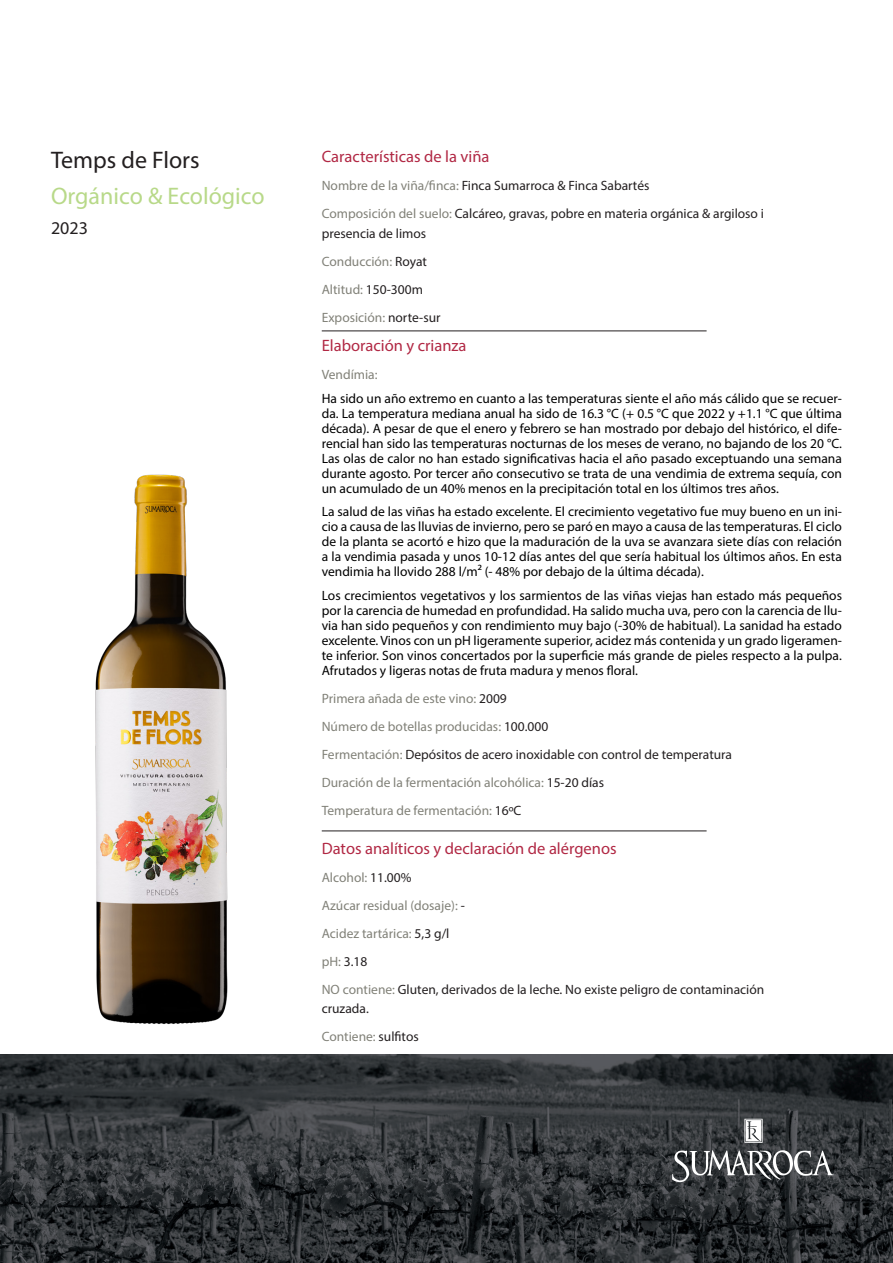
<style>
.page{position:relative;width:893px;height:1263px;background:#fff}
.page>*{position:absolute;margin:0;border:0;box-sizing:border-box;transform-origin:0 0}
.t1{font:24px "Myriad Pro";color:#b8d989}
.t2{font:24px "Myriad Pro";color:#231f20}
.t3{font:18px "Myriad Pro";color:#231f20}
.t4{font:16.5px "Myriad Pro";color:#b12844}
.t5{font:13.5px/15px "Myriad Pro";color:#000;text-align:justify}
.t6{font:13.5px/19.5px "Myriad Pro";color:#231f20}
.t7{font:13.5px "Myriad Pro";color:#818178}
.s1{color:#818178}
.s2{color:#231f20}
</style>
<div class="page">
<img style="left:0;top:1054px;width:893px;height:209px">
<svg style="left:672px;top:1150px;width:162px;height:32px"></svg>
<svg style="left:744px;top:1119px;width:19px;height:24px"></svg>
<hr style="left:322px;top:331px;width:385px;height:1px;background:#231f20">
<hr style="left:322px;top:831px;width:385px;height:1px;background:#231f20">
<img style="left:95px;top:474px;width:133px;height:550px">
<p class="t2" style="left:51px;top:145px;width:150px">Temps de Flors</p>
<p class="t1" style="left:51px;top:181px;width:215px">Orgánico &amp; Ecológico</p>
<p class="t3" style="left:51px;top:217px;width:38px">2023</p>
<p class="t4" style="left:322px;top:147px;width:169px">Características de la viña</p>
<p class="t6" style="left:322px;top:176px;width:329px"><span class="s1">Nombre de la viña/finca:</span> Finca Sumarroca &amp; Finca Sabartés</p>
<p class="t6" style="left:322px;top:204px;width:444px"><span class="s1">Composición del suelo:</span> Calcáreo, gravas, pobre en materia orgánica &amp; argiloso i presencia de limos</p>
<p class="t7" style="left:322px;top:253px;width:107px">Conducción: <span class="s2">Royat</span></p>
<p class="t7" style="left:322px;top:281px;width:103px">Altitud: <span class="s2">150-300m</span></p>
<p class="t7" style="left:322px;top:309px;width:120px">Exposición: <span class="s2">norte-sur</span></p>
<p class="t4" style="left:322px;top:335px;width:146px">Elaboración y crianza</p>
<p class="t7" style="left:322px;top:366px;width:57px">Vendímia:</p>
<p class="t5" style="left:322px;top:390px;width:522px">Ha sido un año extremo en cuanto a las temperaturas siente el año más cálido que se recuer&shy;da. La temperatura mediana anual ha sido de 16.3 °C (+ 0.5 °C que 2022 y +1.1 °C que última década). A pesar de que el enero y febrero se han mostrado por debajo del histórico, el dife&shy;rencial han sido las temperaturas nocturnas de los meses de verano, no bajando de los 20 °C.<br>Las olas de calor no han estado significativas hacia el año pasado exceptuando una semana durante agosto. Por tercer año consecutivo se trata de una vendimia de extrema sequía, con un acumulado de un 40% menos en la precipitación total en los últimos tres años.</p>
<p class="t5" style="left:322px;top:504px;width:522px">La salud de las viñas ha estado excelente. El crecimiento vegetativo fue muy bueno en un ini&shy;cio a causa de las lluvias de invierno, pero se paró en mayo a causa de las temperaturas. El ciclo de la planta se acortó e hizo que la maduración de la uva se avanzara siete días con relación a la vendimia pasada y unos 10-12 días antes del que sería habitual los últimos años. En esta vendimia ha llovido 288 l/m² (- 48% por debajo de la última década).</p>
<p class="t5" style="left:322px;top:587px;width:522px">Los crecimientos vegetativos y los sarmientos de las viñas viejas han estado más pequeños por la carencia de humedad en profundidad. Ha salido mucha uva, pero con la carencia de llu&shy;via han sido pequeños y con rendimiento muy bajo (-30% de habitual). La sanidad ha estado excelente. Vinos con un pH ligeramente superior, acidez más contenida y un grado ligeramen&shy;te inferior. Son vinos concertados por la superficie más grande de pieles respecto a la pulpa.<br>Afrutados y ligeras notas de fruta madura y menos floral.</p>
<p class="t7" style="left:322px;top:690px;width:187px">Primera añada de este vino: <span class="s2">2009</span></p>
<p class="t7" style="left:322px;top:718px;width:228px">Número de botellas producidas: <span class="s2">100.000</span></p>
<p class="t6" style="left:322px;top:744px;width:412px"><span class="s1">Fermentación:</span> Depósitos de acero inoxidable con control de temperatura</p>
<p class="t7" style="left:322px;top:774px;width:284px">Duración de la fermentación alcohólica: <span class="s2">15-20 días</span></p>
<p class="t7" style="left:322px;top:802px;width:201px">Temperatura de fermentación: <span class="s2">16ºC</span></p>
<p class="t4" style="left:322px;top:838px;width:296px">Datos analíticos y declaración de alérgenos</p>
<p class="t7" style="left:322px;top:869px;width:91px">Alcohol: <span class="s2">11.00%</span></p>
<p class="t7" style="left:322px;top:897px;width:145px">Azúcar residual (dosaje): <span class="s2">-</span></p>
<p class="t7" style="left:322px;top:925px;width:129px">Acidez tartárica: <span class="s2">5,3 g/l</span></p>
<p class="t6" style="left:322px;top:951px;width:47px"><span class="s1">pH:</span> 3.18</p>
<p class="t6" style="left:322px;top:979px;width:444px"><span class="s1">NO contiene:</span> Gluten, derivados de la leche. No existe peligro de contaminación cruzada.</p>
<p class="t7" style="left:322px;top:1028px;width:99px">Contiene: <span class="s2">sulfitos</span></p>
</div>
